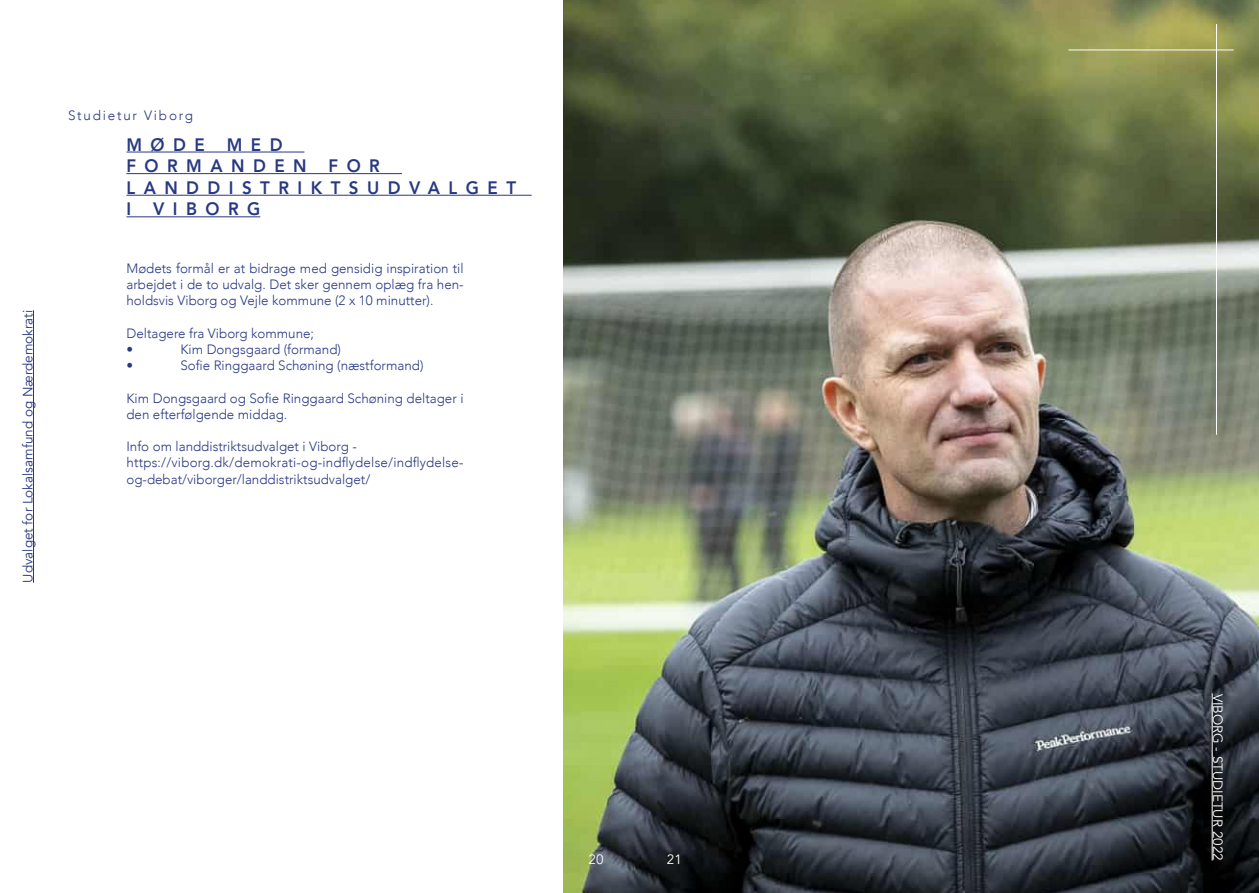
<style>
.page{position:relative;width:1259px;height:893px;background:#fff}
.page>*{position:absolute;margin:0;border:0;box-sizing:border-box;transform-origin:0 0}
.t1{font:800 18px/21.6px "Avenir";letter-spacing:.5em;color:#283983;scale:.94 1}
.t2{font:300 13.5px/16.2px "Avenir";color:#283983}
.t3{font:13.5px "Avenir";color:#283983}
.t4{font:13.5px "Avenir";color:#fff}
.t5{font:300 13.5px "Avenir";letter-spacing:.13em;color:#283983}
</style>
<div class="page">
<img style="left:563px;top:0;width:696px;height:893px">
<hr style="left:33px;top:310px;width:1px;height:273px;background:#283983">
<hr style="left:1211px;top:693px;width:1px;height:167px;background:#fff">
<hr style="left:1216px;top:24px;width:1px;height:411px;background:#fff">
<hr style="left:1068px;top:50px;width:165px;height:1px;background:#fff">
<hr style="left:126px;top:152px;width:178px;height:1px;background:#283983">
<hr style="left:126px;top:173px;width:276px;height:1px;background:#283983">
<hr style="left:126px;top:195px;width:405px;height:1px;background:#283983">
<hr style="left:126px;top:216px;width:134px;height:1px;background:#283983">
<p class="t3" style="left:20px;top:583px;width:274px;rotate:-90deg">Udvalget for Lokalsamfund og Nærdemokrati</p>
<p class="t5" style="left:68px;top:107px;width:126px">Studietur Viborg</p>
<p class="t1" style="left:126px;top:134px;width:416px">MØDE MED<br>FORMANDEN FOR<br>LANDDISTRIKTSUDVALGET<br>I VIBORG</p>
<p class="t2" style="left:126px;top:260px;width:339px;text-align:justify">Mødets formål er at bidrage med gensidig inspiration til arbejdet i de to udvalg. Det sker gennem oplæg fra hen&shy;holdsvis Viborg og Vejle kommune (2 x 10 minutter).</p>
<p class="t2" style="left:126px;top:325px;width:189px">Deltagere fra Viborg kommune;</p>
<p class="t2" style="left:126px;top:341px;width:8px">•</p>
<p class="t2" style="left:180px;top:341px;width:162px">Kim Dongsgaard (formand)</p>
<p class="t2" style="left:126px;top:357px;width:8px">•</p>
<p class="t2" style="left:180px;top:357px;width:244px">Sofie Ringgaard Schøning (næstformand)</p>
<p class="t2" style="left:126px;top:390px;width:339px">Kim Dongsgaard og Sofie Ringgaard Schøning deltager i den efterfølgende middag.</p>
<p class="t2" style="left:126px;top:438px;width:232px">Info om landdistriktsudvalget i Viborg -</p>
<p class="t2" style="left:126px;top:455px;width:339px">https://viborg.dk/demokrati-og-indflydelse/indflydelse&shy;og-debat/viborger/landdistriktsudvalget/</p>
<p class="t4" style="left:588px;top:852px;width:17px">20</p>
<p class="t4" style="left:667px;top:852px;width:17px">21</p>
<p class="t4" style="left:1225px;top:693px;width:168px;rotate:90deg">VIBORG - STUDIETUR 2022</p>
</div>
